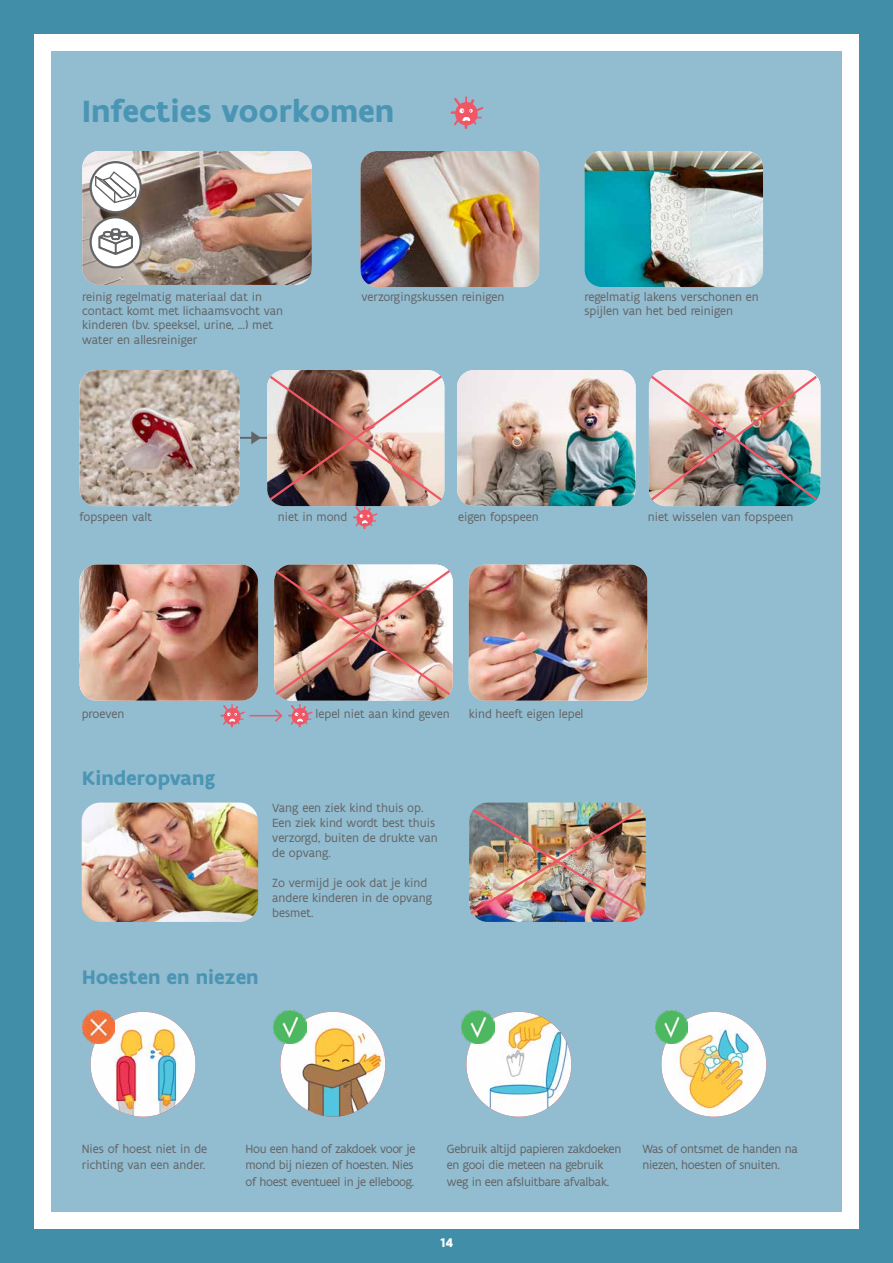
<style>
.page{position:relative;width:893px;height:1263px;background:#418ea9}
.page>*{position:absolute;margin:0;border:0;box-sizing:border-box;transform-origin:0 0}
.t1{font:700 33px "Flanders Art Sans";color:#4b95b4}
.t2{font:700 21px "Flanders Art Sans";color:#4b95b4}
.t3{font:700 13.5px "Flanders Art Sans";color:#fff}
.t4{font:12.75px/15px "Flanders Art Sans";color:#636466}
.t5{font:12.75px/16.5px "Flanders Art Sans";letter-spacing:-.02em;color:#636466}
</style>
<div class="page">
<div style="left:34px;top:34px;width:825px;height:1195px;background:#fff"></div>
<div style="left:51px;top:51px;width:791px;height:1161px;background:#92bccf"></div>
<hr style="left:230px;top:437px;width:52px;height:2px;background:#636466">
<svg style="left:251px;top:431px;width:10px;height:13px"></svg>
<img style="left:80px;top:564px;width:178px;height:137px">
<img style="left:457px;top:370px;width:179px;height:136px">
<img style="left:469px;top:564px;width:178px;height:137px">
<img style="left:655px;top:370px;width:165px;height:136px">
<img style="left:281px;top:564px;width:172px;height:137px">
<img style="left:275px;top:370px;width:162px;height:3px">
<img style="left:649px;top:374px;width:170px;height:129px">
<img style="left:274px;top:568px;width:178px;height:129px">
<svg style="left:220px;top:704px;width:25px;height:23px"></svg>
<hr style="left:250px;top:715px;width:31px;height:1px;background:#f05665">
<svg style="left:273px;top:704px;width:40px;height:23px"></svg>
<img style="left:267px;top:373px;width:177px;height:156px">
<img style="left:80px;top:370px;width:160px;height:136px">
<img style="left:82px;top:151px;width:230px;height:134px">
<svg style="left:91px;top:162px;width:50px;height:50px"></svg>
<div style="left:90px;top:161px;width:52px;height:52px;border:2px solid #636466;border-radius:50%"></div>
<svg style="left:94px;top:170px;width:44px;height:34px"></svg>
<svg style="left:91px;top:217px;width:50px;height:50px"></svg>
<div style="left:90px;top:216px;width:52px;height:52px;border:2px solid #636466;border-radius:50%"></div>
<svg style="left:98px;top:228px;width:35px;height:27px"></svg>
<img style="left:360px;top:151px;width:179px;height:136px">
<img style="left:584px;top:151px;width:179px;height:136px">
<svg style="left:451px;top:96px;width:32px;height:33px"></svg>
<img style="left:91px;top:1012px;width:105px;height:105px;border-radius:52px">
<img style="left:280px;top:1012px;width:105px;height:105px;border-radius:52px">
<img style="left:466px;top:1012px;width:105px;height:105px;border-radius:52px">
<img style="left:661px;top:1012px;width:105px;height:105px;border-radius:52px">
<img style="left:274px;top:1010px;width:32px;height:33px">
<img style="left:461px;top:1010px;width:33px;height:33px">
<img style="left:655px;top:1010px;width:33px;height:33px">
<img style="left:82px;top:1011px;width:33px;height:33px">
<img style="left:82px;top:802px;width:176px;height:120px">
<img style="left:474px;top:802px;width:167px;height:120px">
<img style="left:469px;top:807px;width:177px;height:109px">
<h1 class="t1" style="left:82px;top:91px;width:314px">Infecties voorkomen</h1>
<p class="t4" style="left:82px;top:290px;width:202px;line-height:14.2px">reinig regelmatig materiaal dat in contact komt met lichaamsvocht van kinderen (bv. speeksel, urine, ...) met water en allesreiniger</p>
<p class="t4" style="left:361px;top:289px;width:144px">verzorgingskussen reinigen</p>
<p class="t4" style="left:584px;top:290px;width:176px;line-height:14.2px">regelmatig lakens verschonen en spijlen van het bed reinigen</p>
<p class="t4" style="left:80px;top:510px;width:74px">fopspeen valt</p>
<p class="t4" style="left:278px;top:510px;width:71px">niet in mond</p>
<p class="t4" style="left:648px;top:510px;width:147px">niet wisselen van fopspeen</p>
<p class="t4" style="left:458px;top:510px;width:82px">eigen fopspeen</p>
<p class="t4" style="left:82px;top:707px;width:44px">proeven</p>
<h2 class="t2" style="left:82px;top:765px;width:134px">Kinderopvang</h2>
<p class="t4" style="left:316px;top:707px;width:136px">lepel niet aan kind geven</p>
<p class="t4" style="left:272px;top:801px;width:167px">Vang een ziek kind thuis op.<br>Een ziek kind wordt best thuis verzorgd, buiten de drukte van de opvang.</p>
<p class="t4" style="left:272px;top:876px;width:161px">Zo vermijd je ook dat je kind andere kinderen in de opvang besmet.</p>
<h2 class="t2" style="left:82px;top:964px;width:178px">Hoesten en niezen</h2>
<p class="t4" style="left:469px;top:707px;width:116px">kind heeft eigen lepel</p>
<p class="t4" style="left:82px;top:1141px;width:127px;line-height:16.5px">Nies of hoest niet in de richting van een ander.</p>
<p class="t5" style="left:245px;top:1141px;width:172px">Hou een hand of zakdoek voor je mond bij niezen of hoesten. Nies of hoest eventueel in je elleboog.</p>
<p class="t5" style="left:447px;top:1141px;width:176px">Gebruik altijd papieren zakdoeken en gooi die meteen na gebruik weg in een afsluitbare afvalbak.</p>
<p class="t5" style="left:642px;top:1141px;width:157px">Was of ontsmet de handen na niezen, hoesten of snuiten.</p>
<p class="t3" style="left:440px;top:1234px;width:14px">14</p>
</div>
